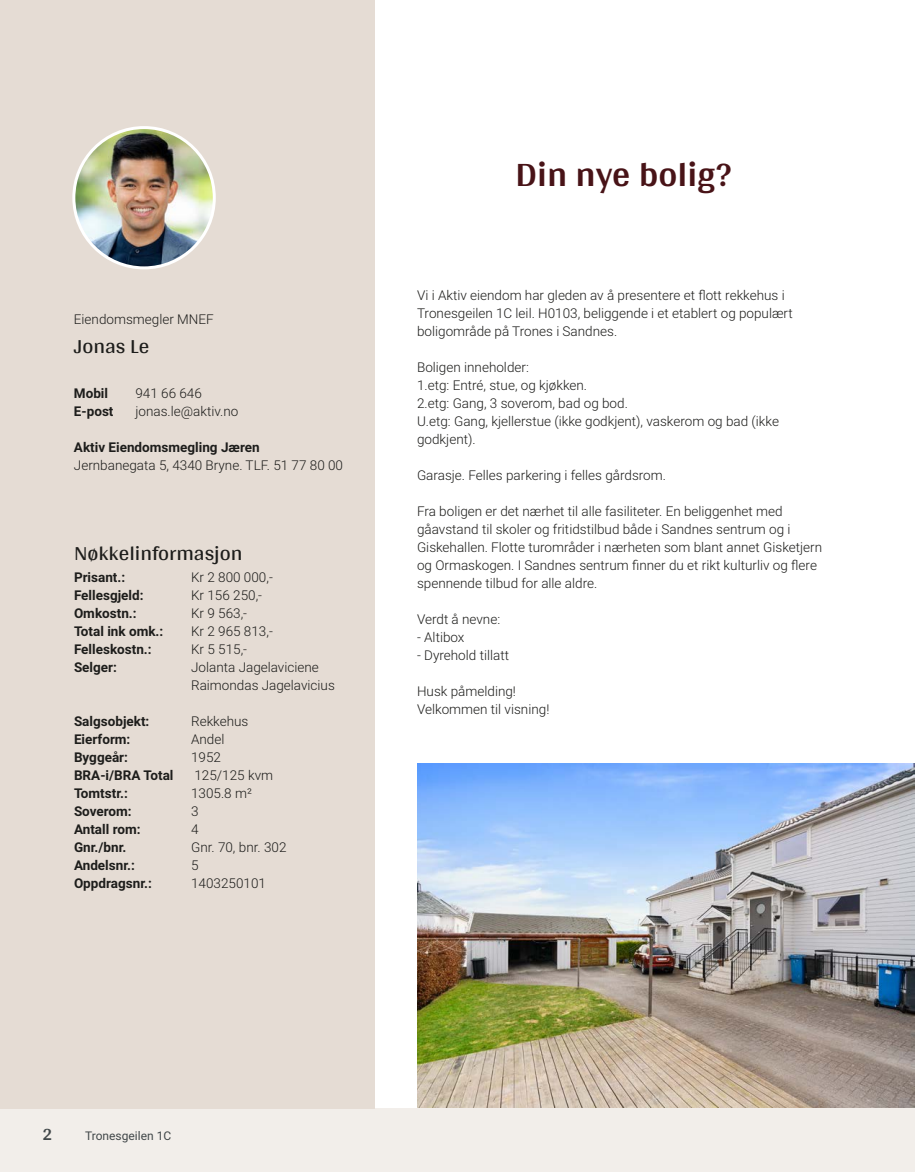
<style>
.page{position:relative;width:915px;height:1172px;background:#fff}
.page>*{position:absolute;margin:0;border:0;box-sizing:border-box;transform-origin:0 0}
.t1{font:700 36px "Arya";color:#481317}
.t2{font:21px "Arya";color:#1d1d1b}
.t3{font:700 18px "Arya";color:#414749}
.t4{font:300 13.5px/18px "Roboto Vitec";color:#1d1d1b}
.t5{font:700 13.5px "Roboto Vitec";color:#1d1d1b}
.t6{font:12px "Roboto Vitec";color:#414749}
</style>
<div class="page">
<div style="left:0;top:1108px;width:914px;height:64px;background:#f2eeea"></div>
<div style="left:0;top:0;width:374px;height:1108px;background:#e5dcd4"></div>
<img style="left:74px;top:128px;width:140px;height:140px;border-radius:70px">
<div style="left:72px;top:126px;width:144px;height:143px;border:3px solid #fff;border-radius:50%"></div>
<img style="left:417px;top:764px;width:497px;height:344px">
<p class="t4" style="left:74px;top:309px;width:141px">Eiendomsmegler MNEF</p>
<h2 class="t2" style="left:74px;top:333px;width:77px">Jonas Le</h2>
<p class="t5" style="left:74px;top:384px;width:36px">Mobil</p>
<p class="t4" style="left:135px;top:384px;width:68px">941 66 646</p>
<p class="t5" style="left:74px;top:402px;width:41px">E‑post</p>
<p class="t4" style="left:135px;top:402px;width:104px">jonas.le@aktiv.no</p>
<p class="t5" style="left:74px;top:438px;width:187px">Aktiv Eiendomsmegling Jæren</p>
<p class="t4" style="left:74px;top:456px;width:270px">Jernbanegata 5, 4340 Bryne. TLF. 51 77 80 00</p>
<h2 class="t2" style="left:74px;top:541px;width:170px">Nøkkelinformasjon</h2>
<p class="t5" style="left:74px;top:568px;width:53px">Prisant.:</p>
<p class="t4" style="left:191px;top:568px;width:83px">Kr 2 800 000,‑</p>
<p class="t5" style="left:74px;top:586px;width:71px">Fellesgjeld:</p>
<p class="t4" style="left:191px;top:586px;width:72px">Kr 156 250,‑</p>
<p class="t5" style="left:74px;top:604px;width:64px">Omkostn.:</p>
<p class="t4" style="left:191px;top:604px;width:57px">Kr 9 563,‑</p>
<p class="t5" style="left:74px;top:622px;width:91px">Total ink omk.:</p>
<p class="t4" style="left:191px;top:622px;width:83px">Kr 2 965 813,‑</p>
<p class="t5" style="left:74px;top:640px;width:79px">Felleskostn.:</p>
<p class="t4" style="left:191px;top:640px;width:57px">Kr 5 515,‑</p>
<p class="t5" style="left:74px;top:658px;width:44px">Selger:</p>
<p class="t4" style="left:191px;top:658px;width:145px">Jolanta Jagelaviciene<br>Raimondas Jagelavicius</p>
<p class="t5" style="left:74px;top:712px;width:77px">Salgsobjekt:</p>
<p class="t4" style="left:191px;top:712px;width:59px">Rekkehus</p>
<p class="t5" style="left:74px;top:730px;width:58px">Eierform:</p>
<p class="t4" style="left:191px;top:730px;width:35px">Andel</p>
<p class="t5" style="left:74px;top:748px;width:55px">Byggeår:</p>
<p class="t4" style="left:191px;top:748px;width:31px">1952</p>
<p class="t5" style="left:74px;top:766px;width:101px">BRA‑i/ BRA Total</p>
<p class="t4" style="left:194px;top:766px;width:80px">125/ 125 kvm</p>
<p class="t5" style="left:74px;top:784px;width:55px">Tomtstr.:</p>
<p class="t4" style="left:191px;top:784px;width:62px">1305.8 m²</p>
<p class="t5" style="left:74px;top:802px;width:59px">Soverom:</p>
<p class="t4" style="left:191px;top:802px;width:9px">3</p>
<p class="t5" style="left:74px;top:820px;width:68px">Antall rom:</p>
<p class="t4" style="left:191px;top:820px;width:9px">4</p>
<p class="t5" style="left:74px;top:838px;width:54px">Gnr./ bnr.</p>
<p class="t4" style="left:191px;top:838px;width:97px">Gnr. 70, bnr. 302</p>
<p class="t5" style="left:74px;top:856px;width:62px">Andelsnr.:</p>
<p class="t4" style="left:191px;top:856px;width:9px">5</p>
<p class="t5" style="left:74px;top:874px;width:79px">Oppdragsnr.:</p>
<p class="t4" style="left:191px;top:874px;width:76px">1403250101</p>
<h1 class="t1" style="left:515px;top:153px;width:217px">Din nye bolig?</h1>
<p class="t4" style="left:417px;top:286px;width:377px">Vi i Aktiv eiendom har gleden av å presentere et flott rekkehus i<br>Tronesgeilen 1C leil. H0103, beliggende i et etablert og populært boligområde på Trones i Sandnes.</p>
<p class="t4" style="left:417px;top:358px;width:363px">Boligen inneholder:<br>1.etg: Entré, stue, og kjøkken.<br>2.etg: Gang, 3 soverom, bad og bod.<br>U.etg: Gang, kjellerstue (ikke godkjent), vaskerom og bad (ikke godkjent).</p>
<p class="t4" style="left:417px;top:466px;width:250px">Garasje. Felles parkering i felles gårdsrom.</p>
<p class="t4" style="left:417px;top:502px;width:406px">Fra boligen er det nærhet til alle fasiliteter. En beliggenhet med gåavstand til skoler og fritidstilbud både i Sandnes sentrum og i Giskehallen. Flotte turområder i nærheten som blant annet Gisketjern og Ormaskogen. I Sandnes sentrum finner du et rikt kulturliv og flere spennende tilbud for alle aldre.</p>
<p class="t4" style="left:417px;top:610px;width:93px">Verdt å nevne:<br>‑ Altibox<br>‑ Dyrehold tillatt</p>
<p class="t4" style="left:417px;top:682px;width:134px">Husk påmelding!<br>Velkommen til visning!</p>
<h3 class="t3" style="left:43px;top:1123px;width:11px">2</h3>
<p class="t6" style="left:85px;top:1127px;width:88px">Tronesgeilen 1C</p>
</div>
